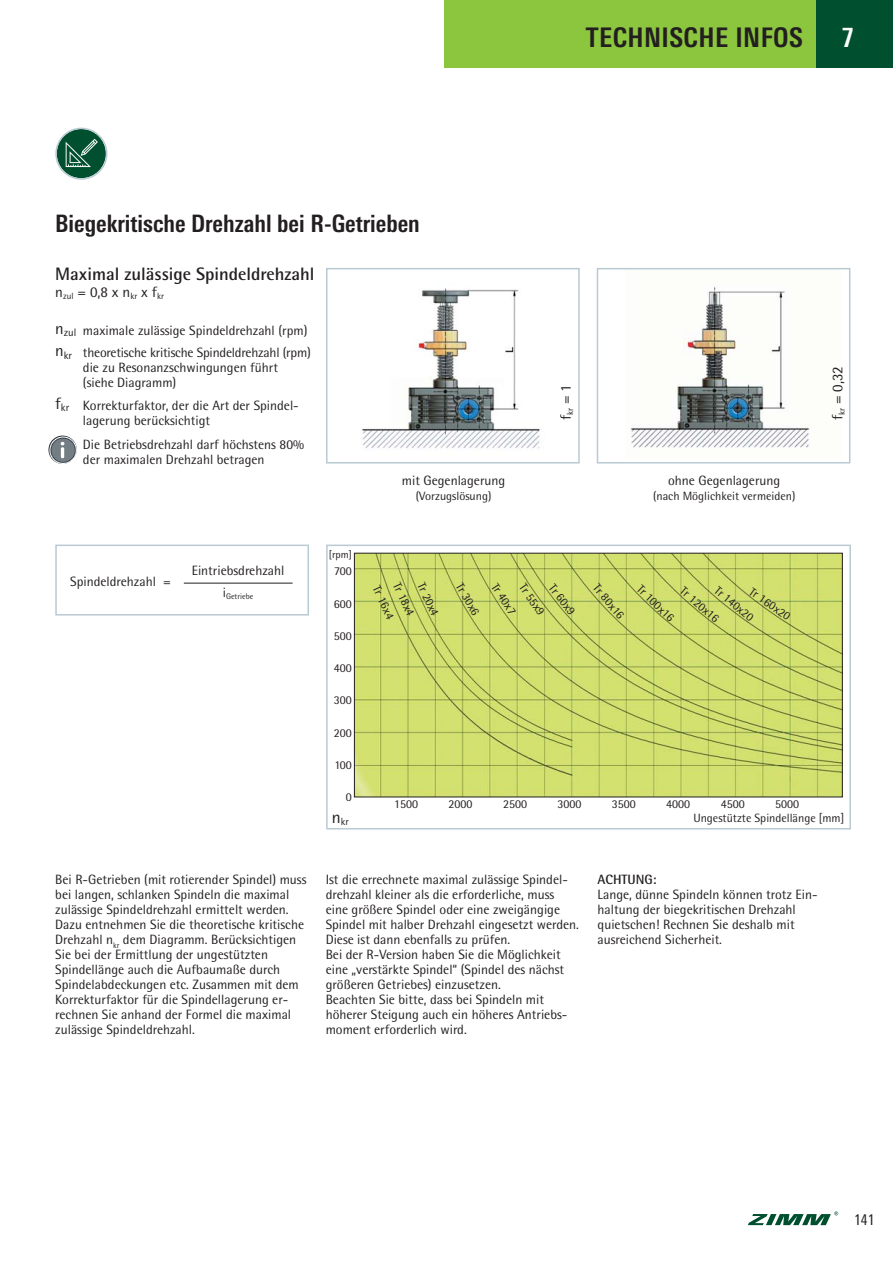
<style>
.page{position:relative;width:893px;height:1263px;background:#fff}
.page>*{position:absolute;margin:0;border:0;box-sizing:border-box;transform-origin:0 0}
.t1{font:700 condensed 27px "Linotype Univers";letter-spacing:.015em;color:#231f20}
.t2{font:700 condensed 27px "Linotype Univers";color:#fff}
.t3{font:700 condensed 24px "Linotype Univers";color:#231f20}
.t4{font:700 18px "Rotis Semi Sans";color:#231f20}
.t5{font:15px "Rotis Semi Sans";color:#231f20}
.t6{font:condensed 15px "Linotype Univers";color:#231f20}
.t7{font:13.5px/15px "Rotis Semi Sans";color:#231f20}
.t8{font:700 13.5px "Rotis Semi Sans";color:#231f20}
.t9{font:12px/14.7px "Rotis Semi Sans";color:#231f20}
.t10{font:10.5px "Rotis Semi Sans";color:#231f20}
.t11{font:10.35px "Rotis Semi Sans";color:#231f20}
.t12{font:8.1px "Rotis Semi Sans";color:#231f20}
.s1{font-size:16.5px}
</style>
<div class="page">
<div style="left:444px;top:0;width:449px;height:68px;background:#8cc63f"></div>
<div style="left:816px;top:0;width:77px;height:68px;background:#00502f"></div>
<svg style="left:748px;top:1211px;width:90px;height:14px"></svg>
<div style="left:55px;top:545px;width:254px;height:70px;border:2px solid #bacad3"></div>
<img style="left:362px;top:288px;width:178px;height:161px">
<div style="left:326px;top:268px;width:254px;height:195px;border:2px solid #bacad3"></div>
<img style="left:631px;top:286px;width:179px;height:162px">
<div style="left:597px;top:268px;width:253px;height:195px;border:2px solid #bacad3"></div>
<hr style="left:184px;top:583px;width:109px;height:1px;background:#231f20">
<div style="left:326px;top:545px;width:525px;height:284px;border:2px solid #bacad3"></div>
<img style="left:356px;top:555px;width:484px;height:240px">
<svg style="left:48px;top:436px;width:29px;height:28px"></svg>
<svg style="left:61px;top:442px;width:3px;height:16px"></svg>
<svg style="left:55px;top:128px;width:52px;height:52px"></svg>
<h1 class="t1" style="left:586px;top:28px;width:218px">TECHNISCHE INFOS</h1>
<h1 class="t2" style="left:841px;top:28px;width:14px">7</h1>
<h2 class="t3" style="left:55px;top:214px;width:366px">Biegekritische Drehzahl bei R-Getrieben</h2>
<h3 class="t4" style="left:55px;top:268px;width:261px">Maximal zulässige Spindeldrehzahl</h3>
<p class="t5" style="left:55px;top:286px;width:110px">n<sub>zul</sub> = 0,8 x n<sub>kr</sub> x f<sub>kr</sub></p>
<p class="t7" style="left:55px;top:320px;width:257px;line-height:22.5px"><span class="s1">n</span><sub>zul</sub> maximale zulässige Spindeldrehzahl (rpm) <span class="s1">n</span><sub>kr</sub> theoretische kritische Spindeldrehzahl (rpm)</p>
<p class="t7" style="left:83px;top:362px;width:197px">die zu Resonanzschwingungen führt (siehe Diagramm)</p>
<p class="t7" style="left:83px;top:399px;width:217px;text-indent:-28px"><span class="s1">f</span><sub>kr</sub> Korrekturfaktor, der die Art der Spindel&shy;lagerung berücksichtigt</p>
<p class="t7" style="left:83px;top:438px;width:223px">Die Betriebsdrehzahl darf höchstens 80% der maximalen Drehzahl betragen</p>
<p class="t10" style="left:329px;top:551px;width:24px">[rpm]</p>
<p class="t7" style="left:402px;top:474px;width:105px">mit Gegenlagerung</p>
<p class="t9" style="left:416px;top:490px;width:77px">(Vorzugslösung)</p>
<p class="t5" style="left:561px;top:420px;width:38px;rotate:-90deg">f<sub>kr</sub> = 1</p>
<p class="t7" style="left:668px;top:474px;width:114px">ohne Gegenlagerung</p>
<p class="t9" style="left:653px;top:490px;width:144px">(nach Möglichkeit vermeiden)</p>
<p class="t5" style="left:832px;top:420px;width:56px;rotate:-90deg">f<sub>kr</sub> = 0,32</p>
<p class="t7" style="left:70px;top:575px;width:102px">Spindeldrehzahl =</p>
<p class="t7" style="left:192px;top:564px;width:94px">Eintriebsdrehzahl</p>
<p class="t12" style="left:223px;top:594px;width:32px"><sup>i</sup>Getriebe</p>
<p class="t9" style="left:334px;top:565px;width:19px">700</p>
<p class="t9" style="left:334px;top:597px;width:20px">600</p>
<p class="t9" style="left:334px;top:630px;width:20px">500</p>
<p class="t9" style="left:334px;top:662px;width:20px">400</p>
<p class="t9" style="left:334px;top:694px;width:20px">300</p>
<p class="t9" style="left:334px;top:726px;width:20px">200</p>
<p class="t9" style="left:334px;top:759px;width:19px">100</p>
<p class="t9" style="left:346px;top:791px;width:8px">0</p>
<p class="t11" style="left:332px;top:818px;width:19px"><sup>n</sup>kr</p>
<p class="t9" style="left:402px;top:581px;width:37px;rotate:65deg">Tr 18x4</p>
<p class="t9" style="left:426px;top:581px;width:37px;rotate:65deg">Tr 20x4</p>
<p class="t9" style="left:464px;top:581px;width:37px;rotate:60deg">Tr 30x6</p>
<p class="t9" style="left:499px;top:581px;width:37px;rotate:57deg">Tr 40x7</p>
<p class="t9" style="left:527px;top:581px;width:37px;rotate:55deg">Tr 55x9</p>
<p class="t9" style="left:556px;top:582px;width:37px;rotate:52deg">Tr 60x9</p>
<p class="t9" style="left:600px;top:582px;width:43px;rotate:50deg">Tr 80x16</p>
<p class="t9" style="left:643px;top:583px;width:48px;rotate:44deg">Tr 100x16</p>
<p class="t9" style="left:686px;top:584px;width:49px;rotate:41deg">Tr 120x16</p>
<p class="t9" style="left:382px;top:584px;width:37px;rotate:65deg">Tr 16x4</p>
<p class="t9" style="left:720px;top:584px;width:49px;rotate:40deg">Tr 140x20</p>
<p class="t9" style="left:754px;top:585px;width:49px;rotate:35deg">Tr 160x20</p>
<p class="t9" style="left:394px;top:797px;width:26px">1500</p>
<p class="t9" style="left:449px;top:797px;width:26px">2000</p>
<p class="t9" style="left:503px;top:797px;width:26px">2500</p>
<p class="t9" style="left:557px;top:797px;width:26px">3000</p>
<p class="t9" style="left:612px;top:797px;width:26px">3500</p>
<p class="t9" style="left:666px;top:797px;width:26px">4000</p>
<p class="t9" style="left:721px;top:797px;width:26px">4500</p>
<p class="t9" style="left:693px;top:797px;width:152px;text-indent:82px">5000<br>Ungestützte Spindellänge [mm]</p>
<p class="t7" style="left:55px;top:873px;width:253px">Bei R-Getrieben (mit rotierender Spindel) muss bei langen, schlanken Spindeln die maximal zulässige Spindeldrehzahl ermittelt werden.<br>Dazu entnehmen Sie die theoretische kritische Drehzahl n<sub>kr</sub> dem Diagramm. Berücksichtigen Sie bei der Ermittlung der ungestützten Spindellänge auch die Aufbaumaße durch Spindelabdeckungen etc. Zusammen mit dem Korrekturfaktor für die Spindellagerung er&shy;rechnen Sie anhand der Formel die maximal zulässige Spindeldrehzahl.</p>
<p class="t7" style="left:326px;top:873px;width:255px">Ist die errechnete maximal zulässige Spindel&shy;drehzahl kleiner als die erforderliche, muss eine größere Spindel oder eine zweigängige Spindel mit halber Drehzahl eingesetzt werden.<br>Diese ist dann ebenfalls zu prüfen.<br>Bei der R-Version haben Sie die Möglichkeit eine „verstärkte Spindel“ (Spindel des nächst größeren Getriebes) einzusetzen.<br>Beachten Sie bitte, dass bei Spindeln mit höherer Steigung auch ein höheres Antriebs&shy;moment erforderlich wird.</p>
<p class="t8" style="left:598px;top:875px;width:61px">ACHTUNG:</p>
<p class="t7" style="left:598px;top:888px;width:222px">Lange, dünne Spindeln können trotz Ein&shy;haltung der biegekritischen Drehzahl quietschen! Rechnen Sie deshalb mit ausreichend Sicherheit.</p>
<p class="t6" style="left:854px;top:1214px;width:22px">141</p>
</div>
